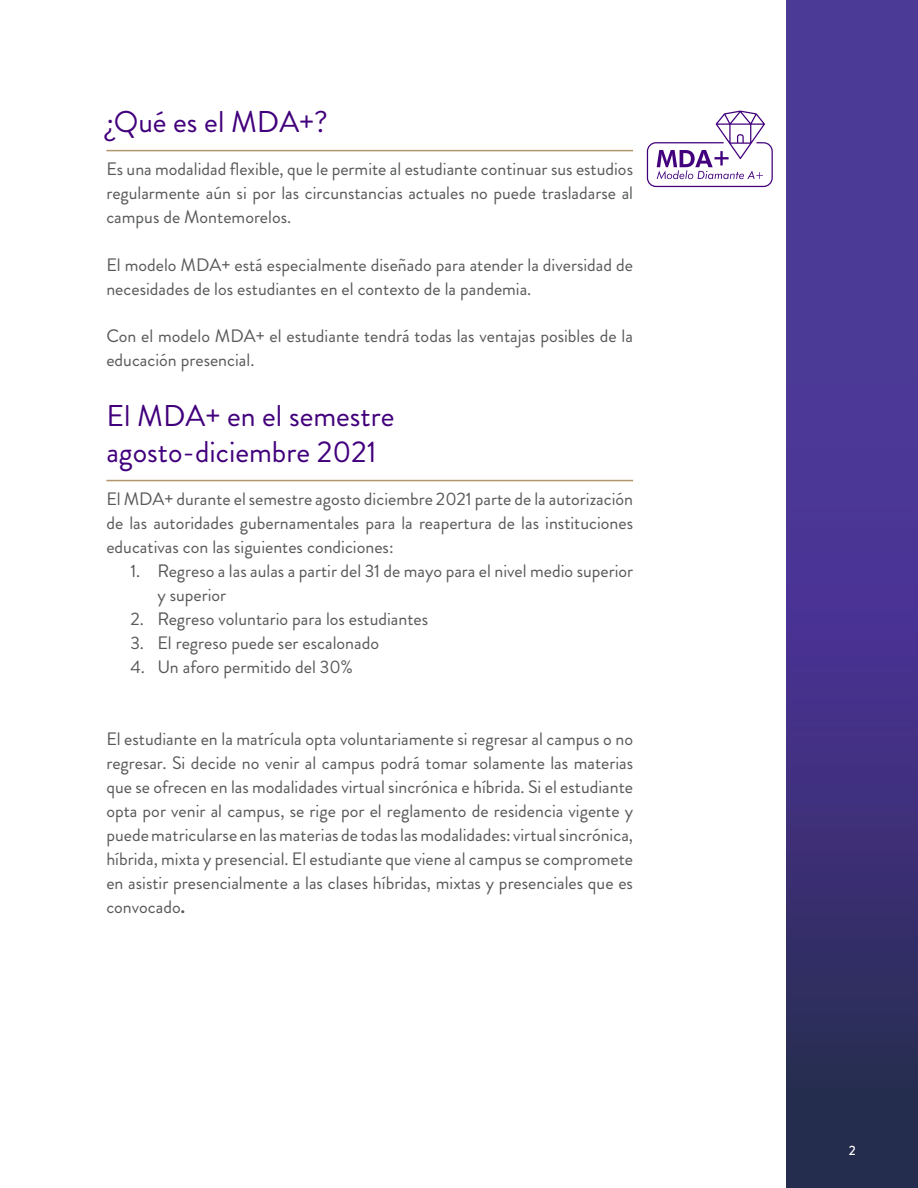
<style>
.page{position:relative;width:918px;height:1188px;background:#fff}
.page>*{position:absolute;margin:0;border:0;box-sizing:border-box;transform-origin:0 0}
.Titulos_Morados{font:30px "Brandon Grotesque";color:#42007c}
.Texto_general{font:18px/24px "Brandon Grotesque";color:#57585a;text-align:justify}
.t1{font:500 13.5px "Brandon Grotesque";color:#fff}
.s1{font-weight:700}
</style>
<div class="page">
<svg style="left:787px;top:0;width:131px;height:1188px;background:#413382"></svg>
<hr style="left:106px;top:150px;width:527px;height:1px;background:#b3966d">
<hr style="left:106px;top:480px;width:527px;height:1px;background:#b3966d">
<svg style="left:647px;top:111px;width:126px;height:76px"></svg>
<p class="Titulos_Morados" style="left:106px;top:101px;width:223px">¿Qué es el MDA+?</p>
<p class="Texto_general" style="left:106px;top:157px;width:528px">Es una modalidad flexible, que le permite al estudiante continuar sus estudios regularmente aún si por las circunstancias actuales no puede trasladarse al campus de Montemorelos.</p>
<p class="Texto_general" style="left:106px;top:253px;width:528px">El modelo MDA+ está especialmente diseñado para atender la diversidad de necesidades de los estudiantes en el contexto de la pandemia.</p>
<p class="Texto_general" style="left:106px;top:324px;width:528px">Con el modelo MDA+ el estudiante tendrá todas las ventajas posibles de la educación presencial.</p>
<p class="Titulos_Morados" style="left:106px;top:395px;width:290px">El MDA+ en el semestre</p>
<p class="Titulos_Morados" style="left:106px;top:431px;width:272px">agosto-diciembre 2021</p>
<p class="Texto_general" style="left:106px;top:487px;width:528px">El MDA+ durante el semestre agosto diciembre 2021 parte de la autorización de las autoridades gubernamentales para la reapertura de las instituciones educativas con las siguientes condiciones:</p>
<p class="Texto_general" style="left:157px;top:559px;width:477px;text-indent:-27px">1. Regreso a las aulas a partir del 31 de mayo para el nivel medio superior y superior</p>
<p class="Texto_general" style="left:130px;top:607px;width:299px">2. Regreso voluntario para los estudiantes</p>
<p class="Texto_general" style="left:130px;top:631px;width:250px">3. El regreso puede ser escalonado</p>
<p class="Texto_general" style="left:130px;top:655px;width:224px">4. Un aforo permitido del 30%</p>
<p class="Texto_general" style="left:106px;top:727px;width:528px">El estudiante en la matrícula opta voluntariamente si regresar al campus o no regresar. Si decide no venir al campus podrá tomar solamente las materias que se ofrecen en las modalidades virtual sincrónica e híbrida. Si el estudiante opta por venir al campus, se rige por el reglamento de residencia vigente y puede matricularse en las materias de todas las modalidades: virtual sincrónica, híbrida, mixta y presencial. El estudiante que viene al campus se compromete en asistir presencialmente a las clases híbridas, mixtas y presenciales que es convocado<span class="s1">.</span></p>
<p class="t1" style="left:849px;top:1141px;width:8px">2</p>
</div>
